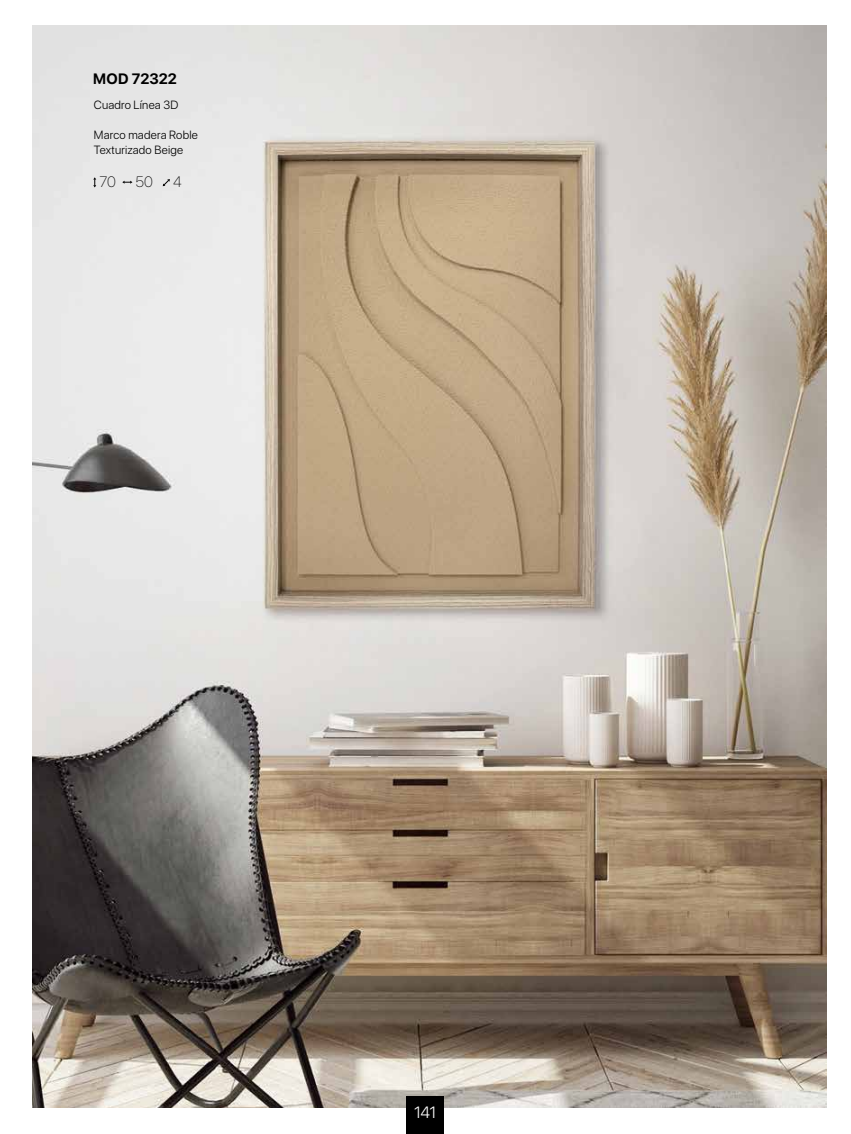
<style>
.page{position:relative;width:851px;height:1134px;background:#fff}
.page>*{position:absolute;margin:0;border:0;box-sizing:border-box;transform-origin:0 0}
.t1{font:300 16.25px "SF Pro Display";color:#fff}
.t2{font:700 15px "SF Pro Display";color:#000}
.t3{font:100 15px "SF Pro Display";color:#000}
.t4{font:300 11.88px/15px "SF Pro Display";letter-spacing:.015em;color:#000}
</style>
<div class="page">
<img style="left:32px;top:25px;width:794px;height:1083px">
<div style="left:406px;top:1096px;width:38px;height:38px;background:#000"></div>
<svg style="left:93px;top:177px;width:3px;height:10px"></svg>
<svg style="left:122px;top:181px;width:10px;height:3px"></svg>
<svg style="left:163px;top:179px;width:7px;height:7px"></svg>
<p class="t2" style="left:93px;top:70px;width:85px">MOD 72322</p>
<p class="t4" style="left:94px;top:98px;width:86px">Cuadro Línea 3D</p>
<p class="t4" style="left:94px;top:128px;width:105px">Marco madera Roble<br>Texturizado Beige</p>
<p class="t3" style="left:100px;top:172px;width:18px">70</p>
<p class="t3" style="left:136px;top:172px;width:19px">50</p>
<p class="t3" style="left:173px;top:172px;width:10px">4</p>
<h1 class="t1" style="left:414px;top:1101px;width:24px">141</h1>
</div>
